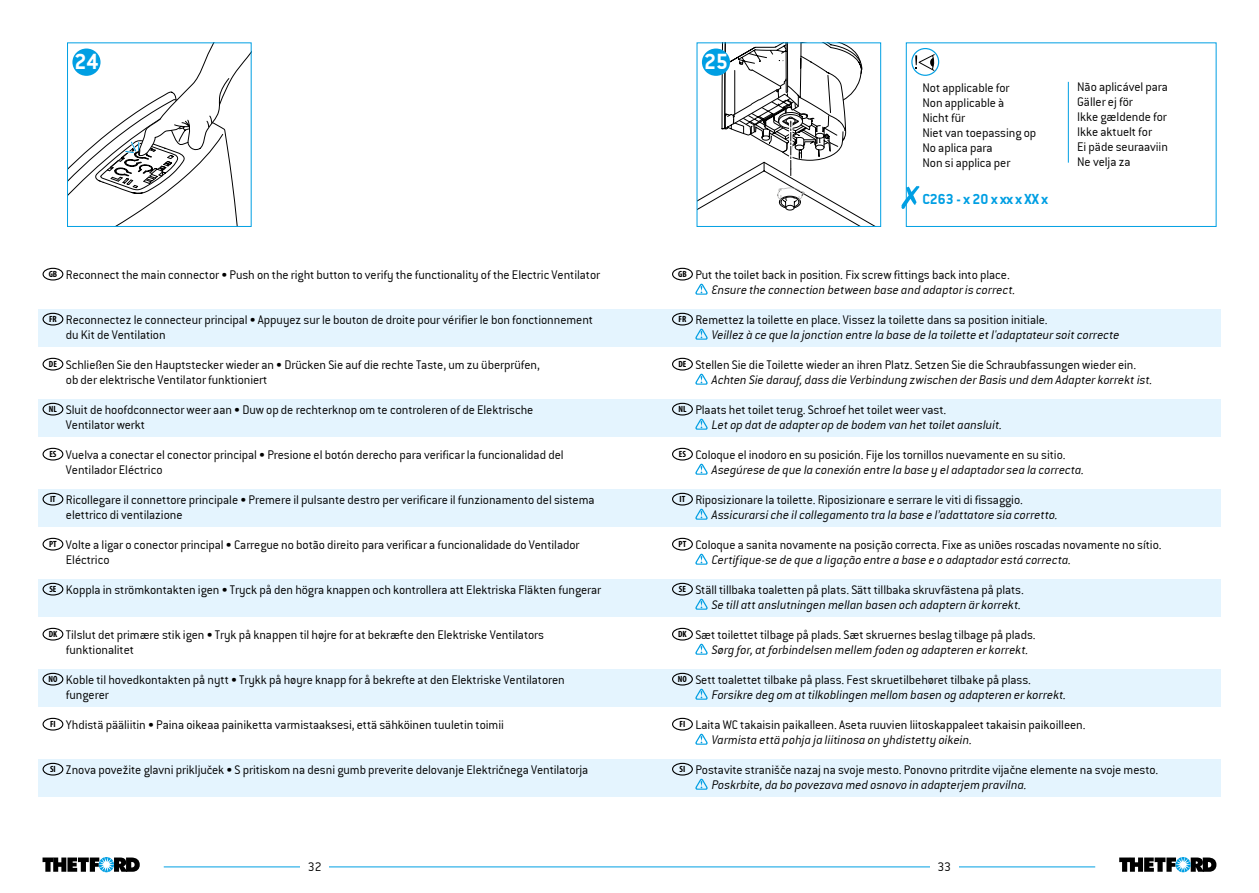
<style>
.page{position:relative;width:1259px;height:893px;background:#fff}
.page>*{position:absolute;margin:0;border:0;box-sizing:border-box;transform-origin:0 0}
.t1{font:700 23.85px "Conduit IT Cbold";color:#fff}
.t2{font:700 15.75px "Conduit IT Cbold";letter-spacing:-.005em;color:#009fe3}
.t3{font:300 13.5px/15px "Conduit IT Clight";letter-spacing:-.005em;color:#000}
.t4{font:italic 300 13.5px "Conduit IT Clightitalic";letter-spacing:.005em;color:#000}
</style>
<div class="page">
<svg style="left:1119px;top:857px;width:97px;height:15px"></svg>
<svg style="left:43px;top:857px;width:97px;height:15px"></svg>
<hr style="left:164px;top:866px;width:931px;height:1px;background:#009fe3">
<div style="left:930px;top:855px;width:28px;height:24px;background:#fff"></div>
<div style="left:300px;top:855px;width:29px;height:24px;background:#fff"></div>
<div style="left:38px;top:309px;width:1182px;height:37px;background:#e4f4fe"></div>
<div style="left:38px;top:399px;width:1182px;height:37px;background:#e4f4fe"></div>
<div style="left:38px;top:489px;width:1182px;height:37px;background:#e4f4fe"></div>
<div style="left:38px;top:579px;width:1182px;height:37px;background:#e4f4fe"></div>
<div style="left:38px;top:669px;width:1182px;height:37px;background:#e4f4fe"></div>
<div style="left:38px;top:759px;width:1182px;height:37px;background:#e4f4fe"></div>
<svg style="left:69px;top:45px;width:180px;height:180px"></svg>
<div style="left:67px;top:43px;width:184px;height:184px;border:1px solid #009fe3"></div>
<div style="left:72px;top:49px;width:29px;height:27px;background:#009fe3;border-radius:50%"></div>
<svg style="left:698px;top:45px;width:176px;height:180px"></svg>
<div style="left:696px;top:43px;width:185px;height:184px;border:1px solid #009fe3"></div>
<div style="left:702px;top:49px;width:28px;height:27px;background:#009fe3;border-radius:50%"></div>
<div style="left:43px;top:268px;width:20px;height:13px;border:1px solid #000;border-radius:50%"></div>
<div style="left:43px;top:313px;width:20px;height:13px;border:1px solid #000;border-radius:50%"></div>
<div style="left:43px;top:358px;width:20px;height:13px;border:1px solid #000;border-radius:50%"></div>
<div style="left:43px;top:403px;width:20px;height:13px;border:1px solid #000;border-radius:50%"></div>
<div style="left:43px;top:448px;width:20px;height:13px;border:1px solid #000;border-radius:50%"></div>
<div style="left:43px;top:493px;width:20px;height:13px;border:1px solid #000;border-radius:50%"></div>
<div style="left:43px;top:538px;width:20px;height:13px;border:1px solid #000;border-radius:50%"></div>
<div style="left:43px;top:583px;width:20px;height:13px;border:1px solid #000;border-radius:50%"></div>
<div style="left:43px;top:628px;width:20px;height:13px;border:1px solid #000;border-radius:50%"></div>
<div style="left:43px;top:673px;width:20px;height:13px;border:1px solid #000;border-radius:50%"></div>
<div style="left:43px;top:718px;width:20px;height:13px;border:1px solid #000;border-radius:50%"></div>
<div style="left:43px;top:763px;width:20px;height:13px;border:1px solid #000;border-radius:50%"></div>
<div style="left:672px;top:268px;width:21px;height:13px;border:1px solid #000;border-radius:50%"></div>
<svg style="left:695px;top:284px;width:12px;height:11px"></svg>
<div style="left:672px;top:313px;width:21px;height:13px;border:1px solid #000;border-radius:50%"></div>
<svg style="left:695px;top:329px;width:12px;height:11px"></svg>
<div style="left:672px;top:358px;width:21px;height:13px;border:1px solid #000;border-radius:50%"></div>
<svg style="left:695px;top:374px;width:12px;height:11px"></svg>
<div style="left:672px;top:403px;width:21px;height:13px;border:1px solid #000;border-radius:50%"></div>
<svg style="left:695px;top:419px;width:12px;height:11px"></svg>
<div style="left:672px;top:448px;width:21px;height:13px;border:1px solid #000;border-radius:50%"></div>
<svg style="left:695px;top:464px;width:12px;height:11px"></svg>
<div style="left:672px;top:493px;width:21px;height:13px;border:1px solid #000;border-radius:50%"></div>
<svg style="left:695px;top:509px;width:12px;height:11px"></svg>
<div style="left:672px;top:538px;width:21px;height:13px;border:1px solid #000;border-radius:50%"></div>
<svg style="left:695px;top:554px;width:12px;height:11px"></svg>
<div style="left:672px;top:583px;width:21px;height:13px;border:1px solid #000;border-radius:50%"></div>
<svg style="left:695px;top:599px;width:12px;height:11px"></svg>
<div style="left:672px;top:628px;width:21px;height:13px;border:1px solid #000;border-radius:50%"></div>
<svg style="left:695px;top:644px;width:12px;height:11px"></svg>
<div style="left:672px;top:673px;width:21px;height:13px;border:1px solid #000;border-radius:50%"></div>
<svg style="left:695px;top:689px;width:12px;height:11px"></svg>
<div style="left:672px;top:718px;width:21px;height:13px;border:1px solid #000;border-radius:50%"></div>
<svg style="left:695px;top:734px;width:12px;height:11px"></svg>
<div style="left:672px;top:763px;width:21px;height:13px;border:1px solid #000;border-radius:50%"></div>
<svg style="left:695px;top:779px;width:12px;height:11px"></svg>
<div style="left:906px;top:43px;width:310px;height:184px;border:1px solid #009fe3"></div>
<hr style="left:1068px;top:82px;width:1px;height:81px;background:#009fe3">
<div style="left:911px;top:48px;width:28px;height:28px;border:1px solid #009fe3;border-radius:50%"></div>
<svg style="left:915px;top:54px;width:20px;height:17px"></svg>
<svg style="left:901px;top:186px;width:18px;height:23px"></svg>
<h1 class="t1" style="left:74px;top:48px;width:26px">24</h1>
<h1 class="t1" style="left:704px;top:48px;width:25px">25</h1>
<p class="t3" style="left:922px;top:80px;width:115px">Not applicable for<br>Non applicable à<br>Nicht für<br>Niet van toepassing op<br>No aplica para<br>Non si applica per</p>
<p class="t3" style="left:1077px;top:80px;width:92px">Não aplicável para<br>Gäller ej för<br>Ikke gældende for<br>Ikke aktuelt for<br>Ei päde seuraaviin<br>Ne velja za</p>
<p class="t2" style="left:922px;top:190px;width:127px">C263 - x 20 x xx x XX x</p>
<p class="t3" style="left:49px;top:267px;width:553px"><sup>GB</sup> Reconnect the main connector • Push on the right button to verify the functionality of the Electric Ventilator</p>
<p class="t3" style="left:66px;top:312px;width:528px;text-indent:-17px"><sup>FR</sup> Reconnectez le connecteur principal • Appuyez sur le bouton de droite pour vérifier le bon fonctionnement du Kit de Ventilation</p>
<p class="t3" style="left:66px;top:357px;width:475px;text-indent:-17px"><sup>DE</sup> Schließen Sie den Hauptstecker wieder an • Drücken Sie auf die rechte Taste, um zu überprüfen, ob der elektrische Ventilator funktioniert</p>
<p class="t3" style="left:66px;top:402px;width:469px;text-indent:-17px"><sup>NL</sup> Sluit de hoofdconnector weer aan • Duw op de rechterknop om te controleren of de Elektrische<br>Ventilator werkt</p>
<p class="t3" style="left:66px;top:447px;width:499px;text-indent:-16px"><sup>ES</sup> Vuelva a conectar el conector principal • Presione el botón derecho para verificar la funcionalidad del<br>Ventilador Eléctrico</p>
<p class="t3" style="left:66px;top:492px;width:530px;text-indent:-16px"><sup>IT</sup> Ricollegare il connettore principale • Premere il pulsante destro per verificare il funzionamento del sistema elettrico di ventilazione</p>
<p class="t3" style="left:66px;top:537px;width:515px;text-indent:-17px"><sup>PT</sup> Volte a ligar o conector principal • Carregue no botão direito para verificar a funcionalidade do Ventilador<br>Eléctrico</p>
<p class="t3" style="left:49px;top:582px;width:553px"><sup>SE</sup> Koppla in strömkontakten igen • Tryck på den högra knappen och kontrollera att Elektriska Fläkten fungerar</p>
<p class="t3" style="left:66px;top:627px;width:480px;text-indent:-17px"><sup>DK</sup> Tilslut det primære stik igen • Tryk på knappen til højre for at bekræfte den Elektriske Ventilators funktionalitet</p>
<p class="t3" style="left:66px;top:672px;width:500px;text-indent:-17px"><sup>NO</sup> Koble til hovedkontakten på nytt • Trykk på høyre knapp for å bekrefte at den Elektriske Ventilatoren fungerer</p>
<p class="t3" style="left:50px;top:717px;width:455px"><sup>FI</sup> Yhdistä pääliitin • Paina oikeaa painiketta varmistaaksesi, että sähköinen tuuletin toimii</p>
<p class="t3" style="left:50px;top:762px;width:540px"><sup>SI</sup> Znova povežite glavni prikljucˇek • S pritiskom na desni gumb preverite delovanje Elektricˇnega Ventilatorja</p>
<p class="t3" style="left:678px;top:267px;width:333px"><sup>GB</sup> Put the toilet back in position. Fix screw fittings back into place.</p>
<p class="t4" style="left:712px;top:282px;width:305px">Ensure the connection between base and adaptor is correct.</p>
<p class="t3" style="left:678px;top:312px;width:371px"><sup>FR</sup> Remettez la toilette en place. Vissez la toilette dans sa position initiale.</p>
<p class="t4" style="left:712px;top:327px;width:409px">Veillez à ce que la jonction entre la base de la toilette et l'adaptateur soit correcte</p>
<p class="t3" style="left:678px;top:357px;width:459px"><sup>DE</sup> Stellen Sie die Toilette wieder an ihren Platz. Setzen Sie die Schraubfassungen wieder ein.</p>
<p class="t4" style="left:712px;top:372px;width:442px">Achten Sie darauf, dass die Verbindung zwischen der Basis und dem Adapter korrekt ist.</p>
<p class="t3" style="left:678px;top:402px;width:269px"><sup>NL</sup> Plaats het toilet terug. Schroef het toilet weer vast.</p>
<p class="t4" style="left:712px;top:417px;width:292px">Let op dat de adapter op de bodem van het toilet aansluit.</p>
<p class="t3" style="left:679px;top:447px;width:388px"><sup>ES</sup> Coloque el inodoro en su posición. Fije los tornillos nuevamente en su sitio.</p>
<p class="t4" style="left:712px;top:462px;width:374px">Asegúrese de que la conexión entre la base y el adaptador sea la correcta.</p>
<p class="t3" style="left:679px;top:492px;width:345px"><sup>IT</sup> Riposizionare la toilette. Riposizionare e serrare le viti di fissaggio.</p>
<p class="t4" style="left:712px;top:507px;width:348px">Assicurarsi che il collegamento tra la base e l’adattatore sia corretto.</p>
<p class="t3" style="left:678px;top:537px;width:484px"><sup>PT</sup> Coloque a sanita novamente na posição correcta. Fixe as uniões roscadas novamente no sítio.</p>
<p class="t4" style="left:712px;top:552px;width:361px">Certifique-se de que a ligação entre a base e o adaptador está correcta.</p>
<p class="t3" style="left:679px;top:582px;width:346px"><sup>SE</sup> Ställ tillbaka toaletten på plats. Sätt tillbaka skruvfästena på plats.</p>
<p class="t4" style="left:712px;top:597px;width:311px">Se till att anslutningen mellan basen och adaptern är korrekt.</p>
<p class="t3" style="left:678px;top:627px;width:359px"><sup>DK</sup> Sæt toilettet tilbage på plads. Sæt skruernes beslag tilbage på plads.</p>
<p class="t4" style="left:712px;top:642px;width:318px">Sørg for, at forbindelsen mellem foden og adapteren er korrekt.</p>
<p class="t3" style="left:678px;top:672px;width:354px"><sup>NO</sup> Sett toalettet tilbake på plass. Fest skruetilbehøret tilbake på plass.</p>
<p class="t4" style="left:712px;top:687px;width:356px">Forsikre deg om at tilkoblingen mellom basen og adapteren er korrekt.</p>
<p class="t3" style="left:679px;top:717px;width:407px"><sup>FI</sup> Laita WC takaisin paikalleen. Aseta ruuvien liitoskappaleet takaisin paikoilleen.</p>
<p class="t4" style="left:712px;top:732px;width:262px">Varmista että pohja ja liitinosa on yhdistetty oikein.</p>
<p class="t3" style="left:679px;top:762px;width:480px"><sup>SI</sup> Postavite stranišcˇe nazaj na svoje mesto. Ponovno pritrdite vijacˇne elemente na svoje mesto.</p>
<p class="t4" style="left:712px;top:777px;width:317px">Poskrbite, da bo povezava med osnovo in adapterjem pravilna.</p>
<p class="t3" style="left:308px;top:859px;width:15px">32</p>
<p class="t3" style="left:937px;top:859px;width:15px">33</p>
</div>
